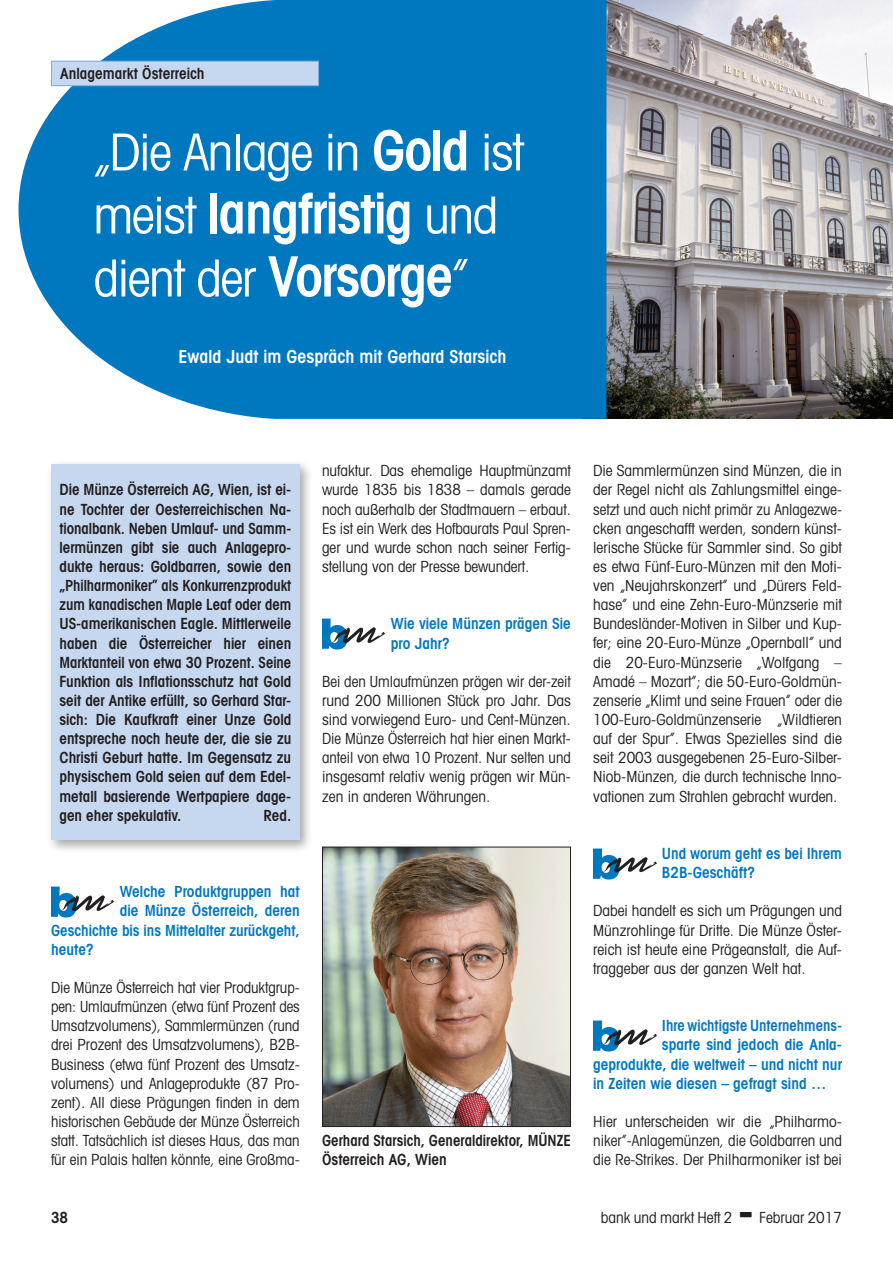
<style>
.page{position:relative;width:893px;height:1263px;background:#fff}
.page>*{position:absolute;margin:0;border:0;box-sizing:border-box;transform-origin:0 0}
.t1{font:600 condensed 55.5px "Avant Garde";letter-spacing:-.025em;color:#fff}
.t2{font:condensed 51px "Avant Garde";letter-spacing:-.025em;color:#fff}
.t3{font:600 condensed 18px "Avant Garde";color:#fff}
.t4{font:condensed 15.3px/19.2px "Avant Garde";color:#231f20;text-align:justify}
.t5{font:600 condensed 15.3px/19.2px "Avant Garde";color:#231f20;text-align:justify}
.t6{font:600 condensed 15.3px/19.2px "Avant Garde";color:#0078c0}
.t7{font:600 condensed 15.3px "Avant Garde";color:#0078c0;scale:.96 1}
.s1{font-weight:600;font-size:55.5px}
.s2{font-weight:400;font-size:51px}
</style>
<div class="page">
<img style="left:606px;top:0;width:287px;height:419px">
<svg style="left:19px;top:0;width:587px;height:419px;background:#1985c6"></svg>
<div style="left:51px;top:61px;width:268px;height:25px;background:#c6d8ef"></div>
<div style="left:51px;top:61px;width:268px;height:25px;border:1px solid #7aabdb"></div>
<div style="left:46px;top:460px;width:267px;height:393px;background:#231f20;opacity:.4"></div>
<div style="left:51px;top:465px;width:249px;height:375px;background:#c6d8ef"></div>
<img style="left:51px;top:886px;width:24px;height:31px">
<img style="left:58px;top:894px;width:56px;height:19px">
<img style="left:322px;top:618px;width:24px;height:32px">
<img style="left:329px;top:626px;width:56px;height:19px">
<img style="left:593px;top:848px;width:25px;height:31px">
<img style="left:600px;top:855px;width:57px;height:20px">
<img style="left:593px;top:1020px;width:25px;height:31px">
<img style="left:600px;top:1028px;width:57px;height:19px">
<img style="left:324px;top:849px;width:245px;height:276px">
<div style="left:322px;top:847px;width:249px;height:280px;border:1px solid #231f20"></div>
<p class="t5" style="left:60px;top:64px;width:146px">Anlagemarkt Österreich</p>
<h2 class="t2" style="left:94px;top:121px;width:432px">„Die Anlage in <span class="s1">Gold</span> ist</h2>
<h1 class="t1" style="left:94px;top:180px;width:406px"><span class="s2">meist</span> langfristig <span class="s2">und</span></h1>
<h2 class="t2" style="left:94px;top:247px;width:377px">dient der <span class="s1">Vorsorge</span>”</h2>
<p class="t3" style="left:179px;top:345px;width:330px">Ewald Judt im Gespräch mit Gerhard Starsich</p>
<p class="t5" style="left:60px;top:480px;width:233px">Die Münze Österreich AG, Wien, ist ei&shy;ne Tochter der Oesterreichischen Na&shy;tionalbank. Neben Umlauf- und Samm&shy;lermünzen gibt sie auch Anlagepro&shy;dukte heraus: Goldbarren, sowie den „Philharmoniker” als Konkurrenzprodukt zum kanadischen Maple Leaf oder dem US-amerikanischen Eagle. Mittlerweile haben die Österreicher hier einen Marktanteil von etwa 30 Prozent. Seine Funktion als Inflationsschutz hat Gold seit der Antike erfüllt, so Gerhard Star&shy;sich: Die Kaufkraft einer Unze Gold entspreche noch heute der, die sie zu Christi Geburt hatte. Im Gegensatz zu physischem Gold seien auf dem Edel&shy;metall basierende Wertpapiere dage&shy;gen eher spekulativ.</p>
<p class="t5" style="left:264px;top:805px;width:29px">Red.</p>
<p class="t6" style="left:120px;top:882px;width:181px">Welche Produktgruppen hat</p>
<p class="t6" style="left:120px;top:901px;width:182px">die Münze Österreich, deren</p>
<p class="t6" style="left:51px;top:920px;width:250px">Geschichte bis ins Mittelalter zurückgeht,</p>
<p class="t6" style="left:51px;top:939px;width:44px">heute?</p>
<p class="t4" style="left:51px;top:977px;width:250px">Die Münze Österreich hat vier Produktgrup&shy;pen: Umlaufmünzen (etwa fünf Prozent des Umsatzvolumens), Sammlermünzen (rund drei Prozent des Umsatzvolumens), B2B-Business (etwa fünf Prozent des Umsatz&shy;volumens) und Anlageprodukte (87 Pro&shy;zent). All diese Prägungen finden in dem historischen Gebäude der Münze Österreich statt. Tatsächlich ist dieses Haus, das man für ein Palais halten könnte, eine Großma-</p>
<p class="t4" style="left:322px;top:461px;width:250px">nufaktur. Das ehemalige Hauptmünzamt wurde 1835 bis 1838 – damals gerade noch außerhalb der Stadtmauern – erbaut.<br>Es ist ein Werk des Hofbaurats Paul Spren&shy;ger und wurde schon nach seiner Fertig&shy;stellung von der Presse bewundert.</p>
<p class="t6" style="left:391px;top:614px;width:182px">Wie viele Münzen prägen Sie pro Jahr?</p>
<p class="t4" style="left:322px;top:671px;width:250px">Bei den Umlaufmünzen prägen wir der-zeit rund 200 Millionen Stück pro Jahr. Das sind vorwiegend Euro- und Cent-Münzen.<br>Die Münze Österreich hat hier einen Markt&shy;anteil von etwa 10 Prozent. Nur selten und insgesamt relativ wenig prägen wir Mün&shy;zen in anderen Währungen.</p>
<p class="t5" style="left:322px;top:1131px;width:234px">Gerhard Starsich, Generaldirektor, Münze<br>Österreich AG, Wien</p>
<p class="t4" style="left:593px;top:461px;width:250px">Die Sammlermünzen sind Münzen, die in der Regel nicht als Zahlungsmittel einge&shy;setzt und auch nicht primär zu Anlagezwe&shy;cken angeschafft werden, sondern künst&shy;lerische Stücke für Sammler sind. So gibt es etwa Fünf-Euro-Münzen mit den Moti&shy;ven „Neujahrskonzert” und „Dürers Feld&shy;hase” und eine Zehn-Euro-Münzserie mit Bundesländer-Motiven in Silber und Kup&shy;fer; eine 20-Euro-Münze „Opernball” und die 20-Euro-Münzserie „Wolfgang – Amadé – Mozart”; die 50-Euro-Goldmün&shy;zenserie „Klimt und seine Frauen” oder die 100-Euro-Goldmünzenserie „Wildtieren auf der Spur”. Etwas Spezielles sind die seit 2003 ausgegebenen 25-Euro-Silber-Niob-Münzen, die durch technische Inno&shy;vationen zum Strahlen gebracht wurden.</p>
<p class="t6" style="left:662px;top:844px;width:182px">Und worum geht es bei Ihrem<br>B2B-Geschäft?</p>
<p class="t4" style="left:593px;top:901px;width:250px">Dabei handelt es sich um Prägungen und Münzrohlinge für Dritte. Die Münze Öster&shy;reich ist heute eine Prägeanstalt, die Auf&shy;traggeber aus der ganzen Welt hat.</p>
<p class="t7" style="left:662px;top:1016px;width:189px">Ihre wichtigste Unternehmens-</p>
<p class="t6" style="left:662px;top:1035px;width:182px">sparte sind jedoch die Anla-</p>
<p class="t6" style="left:593px;top:1054px;width:250px">geprodukte, die weltweit – und nicht nur</p>
<p class="t6" style="left:593px;top:1073px;width:235px">in Zeiten wie diesen – gefragt sind …</p>
<p class="t4" style="left:593px;top:1111px;width:250px">Hier unterscheiden wir die „Philharmo&shy;niker”-Anlagemünzen, die Goldbarren und die Re-Strikes. Der Philharmoniker ist bei</p>
<p class="t5" style="left:51px;top:1207px;width:19px">38</p>
<p class="t4" style="left:601px;top:1207px;width:133px">bank und markt Heft 2</p>
<p class="t4" style="left:759px;top:1207px;width:84px">Februar 2017</p>
</div>
